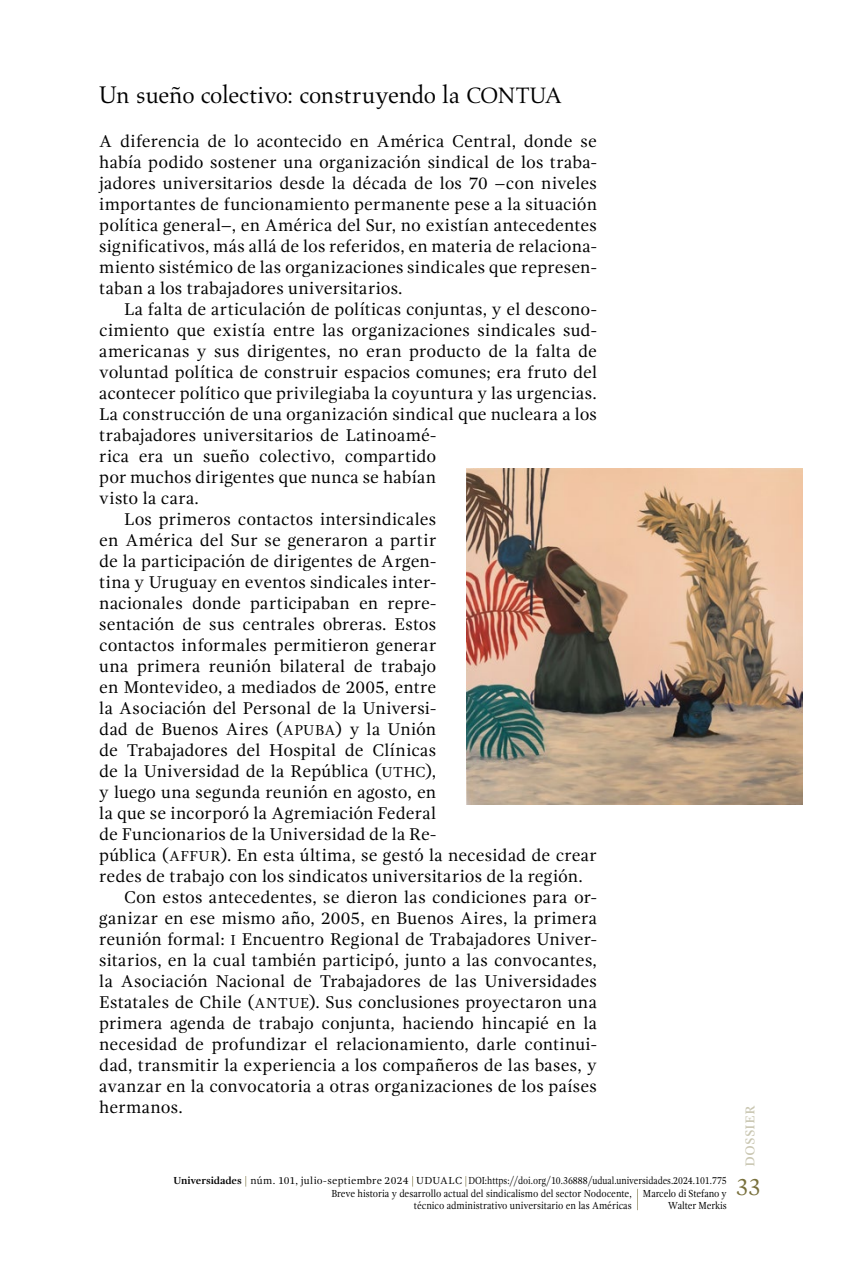
<style>
.page{position:relative;width:844px;height:1265px;background:#fff}
.page>*{position:absolute;margin:0;border:0;box-sizing:border-box;transform-origin:0 0}
.art-subtitulo1{font:24.5px "Aldus LT Std";letter-spacing:-.015em;color:#000}
.t1{font:24.5px "Gandhi Serif";color:#78703c;scale:.9 1}
.art-cuerpo_de_texto{font:17.5px/21px "Gandhi Serif";letter-spacing:.005em;color:#000}
.art-1er_parrafo{font:17.5px/21px "Gandhi Serif";letter-spacing:.005em;color:#000;text-align:justify}
.t2{font:17.5px "Gandhi Serif";color:#c9c6b1}
.t3{font:10.5px/12.6px "Gandhi Serif";color:#000;text-align:right;scale:.9 1}
.t4{font:10.5px "Gandhi Serif";color:#000}
.s1{font-size:22.75px}
.s2{font-size:14.88px}
.s3{font-weight:700}
</style>
<div class="page">
<img style="left:466px;top:468px;width:336px;height:336px">
<svg style="left:637px;top:1189px;width:1px;height:21px"></svg>
<p class="art-subtitulo1" style="left:99px;top:81px;width:463px">Un sueño colectivo: construyendo la <span class="s1">CONTUA</span></p>
<p class="art-1er_parrafo" style="left:99px;top:131px;width:499px">A diferencia de lo acontecido en América Central, donde se había podido sostener una organización sindical de los traba&shy;jadores universitarios desde la década de los 70 –con niveles importantes de funcionamiento permanente pese a la situación política general–, en América del Sur, no existían antecedentes significativos, más allá de los referidos, en materia de relaciona&shy;miento sistémico de las organizaciones sindicales que represen&shy;taban a los trabajadores universitarios.</p>
<p class="art-cuerpo_de_texto" style="left:99px;top:299px;width:499px;text-indent:25px">La falta de articulación de políticas conjuntas, y el descono&shy;cimiento que existía entre las organizaciones sindicales sud&shy;americanas y sus dirigentes, no eran producto de la falta de voluntad política de construir espacios comunes; era fruto del acontecer político que privilegiaba la coyuntura y las urgencias.<br>La construcción de una organización sindical que nucleara a los trabajadores universitarios de Latinoamé-<br>rica era un sueño colectivo, compartido<br>por muchos dirigentes que nunca se habían<br>visto la cara.</p>
<p class="art-cuerpo_de_texto" style="left:99px;top:509px;width:499px;text-indent:25px">Los primeros contactos intersindicales<br>en América del Sur se generaron a partir<br>de la participación de dirigentes de Argen-<br>tina y Uruguay en eventos sindicales inter-<br>nacionales donde participaban en repre-<br>sentación de sus centrales obreras. Estos<br>contactos informales permitieron generar<br>una primera reunión bilateral de trabajo<br>en Montevideo, a mediados de 2005, entre<br>la Asociación del Personal de la Universi-<br>dad de Buenos Aires (<span class="s2">APUBA</span>) y la Unión<br>de Trabajadores del Hospital de Clínicas<br>de la Universidad de la República (<span class="s2">UTHC</span>),<br>y luego una segunda reunión en agosto, en<br>la que se incorporó la Agremiación Federal<br>de Funcionarios de la Universidad de la Re-<br>pública (<span class="s2">AFFUR</span>). En esta última, se gestó la necesidad de crear redes de trabajo con los sindicatos universitarios de la región.</p>
<p class="art-cuerpo_de_texto" style="left:99px;top:887px;width:499px;text-align:justify;text-indent:25px">Con estos antecedentes, se dieron las condiciones para or&shy;ganizar en ese mismo año, 2005, en Buenos Aires, la primera reunión formal: <span class="s2">I</span> Encuentro Regional de Trabajadores Univer&shy;sitarios, en la cual también participó, junto a las convocantes, la Asociación Nacional de Trabajadores de las Universidades Estatales de Chile (<span class="s2">ANTUE</span>). Sus conclusiones proyectaron una primera agenda de trabajo conjunta, haciendo hincapié en la necesidad de profundizar el relacionamiento, darle continui&shy;dad, transmitir la experiencia a los compañeros de las bases, y avanzar en la convocatoria a otras organizaciones de los países hermanos.</p>
<p class="t4" style="left:173px;top:1175px;width:554px"><span class="s3">Universidades</span> núm. 101, julio-septiembre 2024 UDUALC DOI:https://doi.org/10.36888/udual.universidades.2024.101.775</p>
<p class="t3" style="left:331px;top:1187px;width:335px">Breve historia y desarrollo actual del sindicalismo del sector Nodocente, técnico administrativo universitario en las Américas</p>
<p class="t3" style="left:642px;top:1187px;width:95px">Marcelo di Stefano y<br>Walter Merkis</p>
<p class="t2" style="left:738px;top:1167px;width:63px;rotate:-90deg">dossier</p>
<h1 class="t1" style="left:736px;top:1173px;width:28px">33</h1>
</div>
